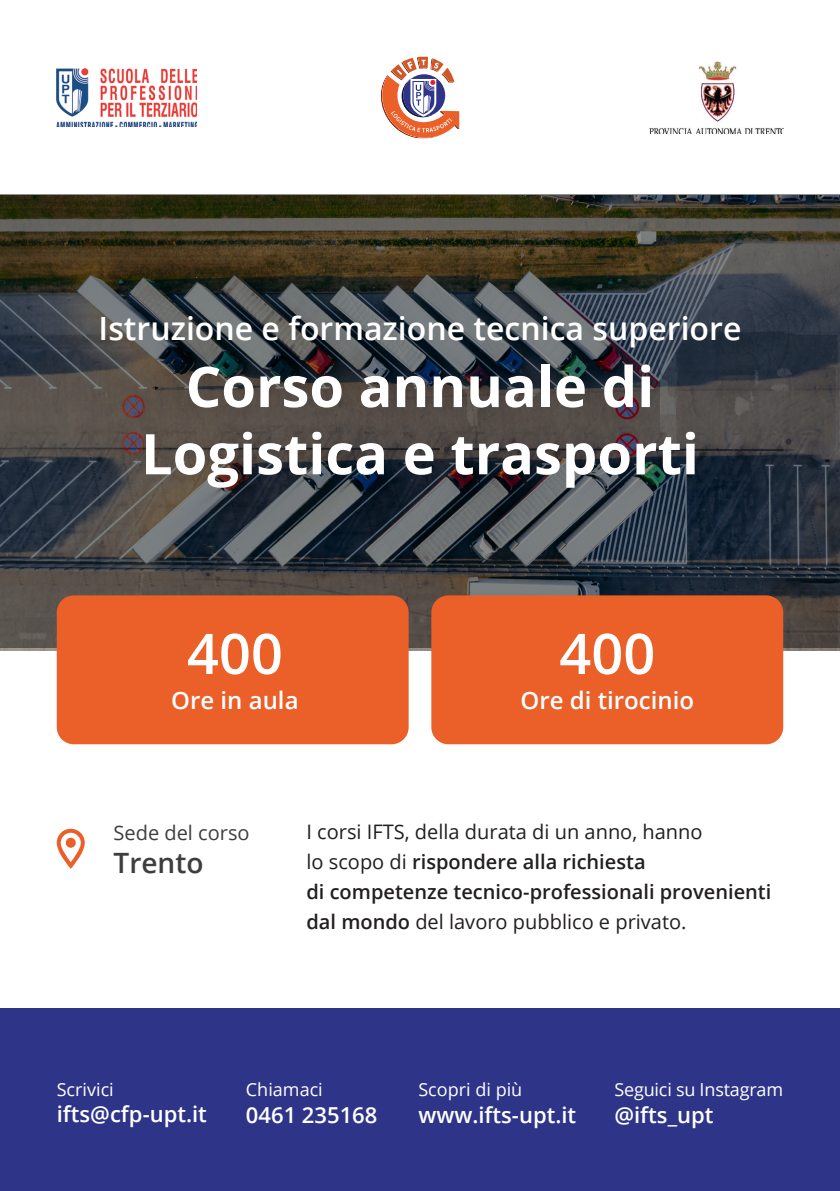
<style>
.page{position:relative;width:840px;height:1191px;background:#fff}
.page>*{position:absolute;margin:0;border:0;box-sizing:border-box;transform-origin:0 0}
.t1{font:700 56px/67.2px "Open Sans";color:#fff;text-align:center}
.t2{font:600 56px "Open Sans";color:#fff}
.t3{font:600 32px "Open Sans";color:#fff}
.t4{font:600 28px "Open Sans";color:#3e3e3f}
.t5{font:600 24px "Open Sans";color:#fff}
.t6{font:600 22px "Open Sans";color:#fff}
.t7{font:600 20px/30px "Open Sans";color:#231f20}
.t8{font:20px "Open Sans";color:#3e3e3f}
.t9{font:18px "Open Sans";color:#fff}
.s1{font-weight:400}
</style>
<div class="page">
<div style="left:0;top:1008px;width:839px;height:183px;background:#2e3589"></div>
<svg style="left:0;top:194px;width:839px;height:454px;background:#414241"></svg>
<svg style="left:380px;top:57px;width:79px;height:81px"></svg>
<img style="left:649px;top:62px;width:133px;height:72px">
<img style="left:57px;top:68px;width:140px;height:59px">
<div style="left:57px;top:595px;width:351px;height:149px;background:#eb5f29;border-radius:17px"></div>
<div style="left:431px;top:595px;width:351px;height:149px;background:#eb5f29;border-radius:17px"></div>
<svg style="left:57px;top:828px;width:28px;height:40px"></svg>
<p class="t3" style="left:98px;top:306px;width:644px">Istruzione e formazione tecnica superiore</p>
<p class="t1" style="left:141px;top:352px;width:559px">Corso annuale di<br>Logistica e trasporti</p>
<p class="t2" style="left:187px;top:615px;width:97px">400</p>
<p class="t5" style="left:171px;top:683px;width:129px">Ore in aula</p>
<p class="t2" style="left:559px;top:615px;width:97px">400</p>
<p class="t5" style="left:520px;top:683px;width:175px">Ore di tirocinio</p>
<p class="t8" style="left:113px;top:818px;width:137px">Sede del corso</p>
<p class="t4" style="left:113px;top:844px;width:91px">Trento</p>
<p class="t7" style="left:306px;top:816px;width:466px"><span class="s1">I corsi IFTS, della durata di un anno, hanno<br>lo scopo di</span> rispondere alla richiesta<br>di competenze tecnico-professionali provenienti dal mondo <span class="s1">del lavoro pubblico e privato.</span></p>
<p class="t9" style="left:57px;top:1076px;width:59px">Scrivici</p>
<p class="t6" style="left:57px;top:1099px;width:152px">ifts@cfp-upt.it</p>
<p class="t9" style="left:246px;top:1077px;width:78px">Chiamaci</p>
<p class="t6" style="left:246px;top:1099px;width:133px">0461 235168</p>
<p class="t9" style="left:418px;top:1077px;width:105px">Scopri di più</p>
<p class="t6" style="left:418px;top:1099px;width:159px">www.ifts-upt.it</p>
<p class="t9" style="left:614px;top:1077px;width:170px">Seguici su Instagram</p>
<p class="t6" style="left:614px;top:1099px;width:101px">@ifts_upt</p>
</div>
